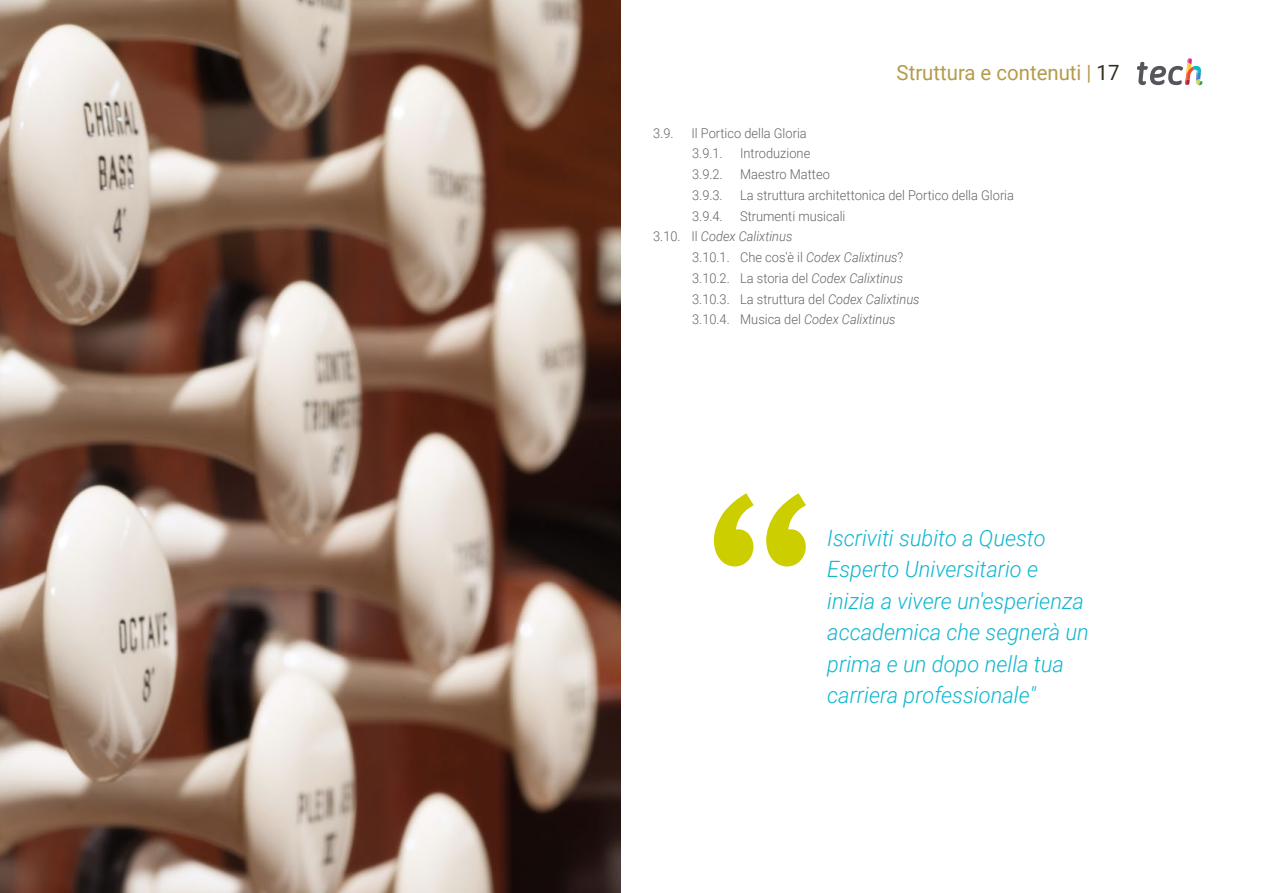
<style>
.page{position:relative;width:1263px;height:893px;background:#fff}
.page>*{position:absolute;margin:0;border:0;box-sizing:border-box;transform-origin:0 0}
.t1{font:italic 300 22.5px/31.5px "Roboto";color:#0fb6cf}
.t2{font:21px "Roboto";color:#b49c4b}
.t3{font:300 13.5px/20.7px "Roboto";color:#61646a;scale:.95 1}
.s1{color:#312e20}
.s2{font-style:italic}
</style>
<div class="page">
<img style="left:0;top:0;width:621px;height:893px">
<svg style="left:714px;top:493px;width:92px;height:73px"></svg>
<svg style="left:1137px;top:58px;width:65px;height:28px"></svg>
<p class="t3" style="left:653px;top:122px;width:23px">3.9.</p>
<p class="t3" style="left:691px;top:122px;width:123px">Il Portico della Gloria<br>3.9.1.</p>
<p class="t3" style="left:740px;top:143px;width:75px">Introduzione</p>
<h2 class="t2" style="left:897px;top:57px;width:224px">Struttura e contenuti | <span class="s1">17</span></h2>
<p class="t3" style="left:692px;top:164px;width:34px">3.9.2.</p>
<p class="t3" style="left:740px;top:164px;width:96px">Maestro Matteo</p>
<p class="t3" style="left:692px;top:184px;width:34px">3.9.3.</p>
<p class="t3" style="left:740px;top:184px;width:290px">La struttura architettonica del Portico della Gloria</p>
<p class="t3" style="left:692px;top:205px;width:34px">3.9.4.</p>
<p class="t3" style="left:653px;top:205px;width:204px;text-indent:87px">Strumenti musicali<br>3.10. Il <span class="s2">Codex Calixtinus</span></p>
<p class="t3" style="left:692px;top:247px;width:241px">3.10.1. Che cos'è il <span class="s2">Codex Calixtinus</span>?<br>3.10.2. La storia del <span class="s2">Codex Calixtinus </span>3.10.3. La struttura del <span class="s2">Codex Calixtinus </span>3.10.4. Musica del <span class="s2">Codex Calixtinus</span></p>
<h1 class="t1" style="left:827px;top:521px;width:263px">Iscriviti subito a Questo<br>Esperto Universitario e inizia a vivere un'esperienza accademica che segnerà un prima e un dopo nella tua carriera professionale"</h1>
</div>
